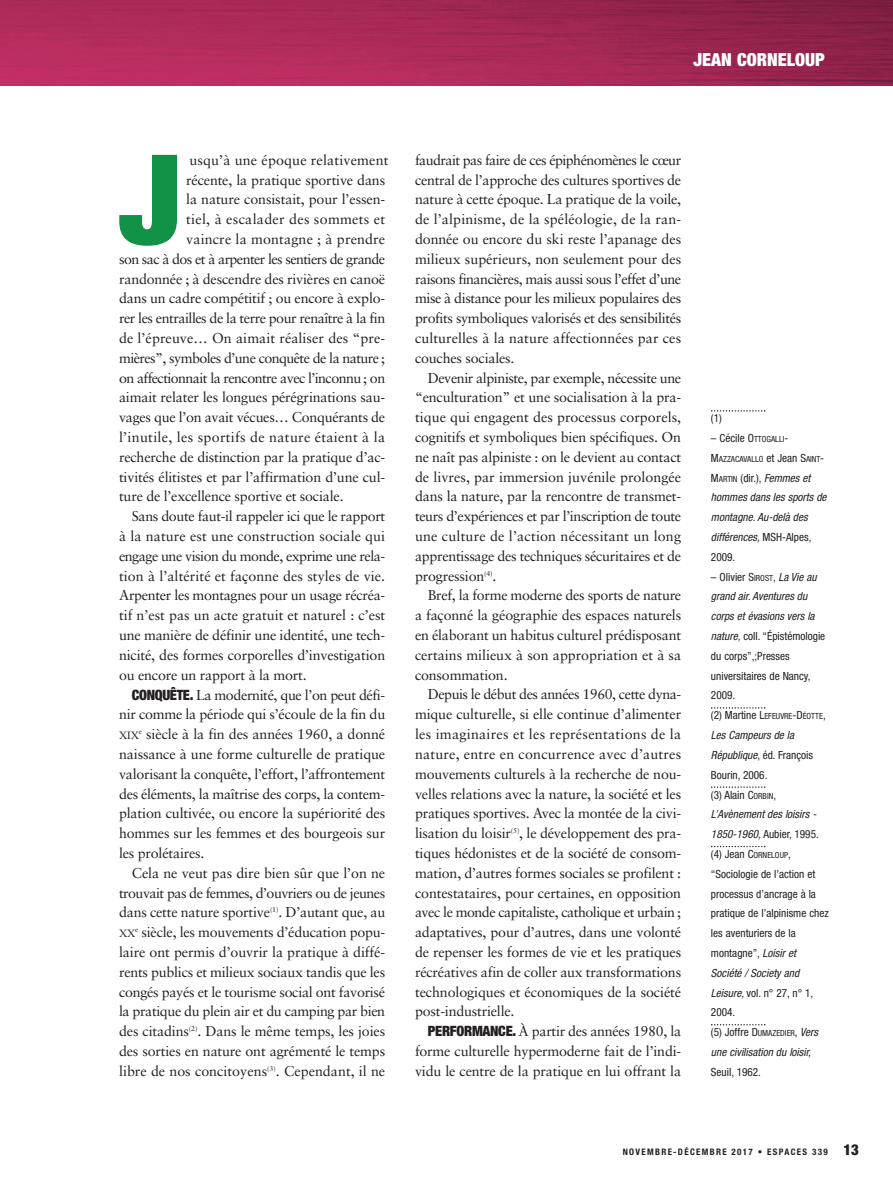
<style>
.page{position:relative;width:893px;height:1178px;background:#fff}
.page>*{position:absolute;margin:0;border:0;box-sizing:border-box;transform-origin:0 0}
.t1{font:900 expanded 124.8px "Helvetica Neue";color:#119246}
.t2{font:900 condensed 18px "Helvetica Neue";color:#fff}
.t3{font:14.25px/19.8px "Sabon";letter-spacing:-.015em;color:#231f20;text-align:justify}
.t4{font:14.25px "Sabon";letter-spacing:-.04em;color:#231f20}
.t5{font:14.25px "Sabon";letter-spacing:.005em;color:#231f20}
.t6{font:14.25px "Sabon";letter-spacing:-.035em;color:#231f20}
.t7{font:14.25px "Sabon";letter-spacing:.02em;color:#231f20}
.t8{font:14.25px "Sabon";letter-spacing:.01em;color:#231f20}
.t9{font:condensed 11.25px/19.8px "Helvetica Neue";color:#231f20}
.t10{font:italic condensed 11.25px/19.8px "Helvetica Neue";color:#231f20}
.t11{font:10.65px "Sabon";color:#231f20}
.t12{font:700 condensed 9px "Helvetica Neue";letter-spacing:.145em;color:#231f20}
.t13{font:condensed 8.4px "Helvetica Neue";color:#231f20}
.s1{font-family:"Helvetica Neue";font-weight:900;font-stretch:condensed}
.s2{font-size:8.4px}
.s3{font-size:11.25px}
.s4{font-style:normal}
.s5{font-style:normal;font-size:8.4px}
.s6{font-style:italic}
.s7{font-weight:900;font-size:15px}
</style>
<div class="page">
<img style="left:0;top:0;width:893px;height:86px">
<svg style="left:711px;top:410px;width:54px;height:2px"></svg>
<svg style="left:711px;top:707px;width:54px;height:2px"></svg>
<svg style="left:711px;top:786px;width:54px;height:2px"></svg>
<svg style="left:711px;top:846px;width:54px;height:1px"></svg>
<svg style="left:711px;top:1024px;width:54px;height:1px"></svg>
<p class="t2" style="left:694px;top:53px;width:133px">JEAN CORNELOUP</p>
<h1 class="t1" style="left:119px;top:155px;width:64px">J</h1>
<p class="t8" style="left:189px;top:154px;width:201px">usqu’à une époque relativement</p>
<p class="t3" style="left:186px;top:171px;width:201px">récente, la pratique sportive dans</p>
<p class="t3" style="left:186px;top:191px;width:201px">la nature consistait, pour l’essen-</p>
<p class="t7" style="left:186px;top:213px;width:201px">tiel, à escalader des sommets et</p>
<p class="t8" style="left:186px;top:233px;width:201px">vaincre la montagne ; à prendre</p>
<p class="t4" style="left:119px;top:253px;width:268px">son sac à dos et à arpenter les sentiers de grande</p>
<p class="t3" style="left:119px;top:270px;width:268px">randonnée ; à descendre des rivières en canoë</p>
<p class="t3" style="left:119px;top:290px;width:268px">dans un cadre compétitif ; ou encore à explo-</p>
<p class="t6" style="left:119px;top:312px;width:268px">rer les entrailles de la terre pour renaître à la fin</p>
<p class="t5" style="left:119px;top:332px;width:268px">de l’épreuve… On aimait réaliser des “pre-</p>
<p class="t4" style="left:119px;top:352px;width:268px">mières”, symboles d’une conquête de la nature ;</p>
<p class="t4" style="left:119px;top:372px;width:268px">on affectionnait la rencontre avec l’inconnu ; on</p>
<p class="t3" style="left:119px;top:389px;width:268px">aimait relater les longues pérégrinations sau-</p>
<p class="t3" style="left:119px;top:408px;width:268px">vages que l’on avait vécues… Conquérants de</p>
<p class="t7" style="left:119px;top:431px;width:268px">l’inutile, les sportifs de nature étaient à la</p>
<p class="t3" style="left:119px;top:448px;width:268px">recherche de distinction par la pratique d’ac-</p>
<p class="t3" style="left:119px;top:468px;width:268px">tivités élitistes et par l’affirmation d’une cul-</p>
<p class="t3" style="left:119px;top:488px;width:226px">ture de l’excellence sportive et sociale.</p>
<p class="t3" style="left:132px;top:507px;width:255px">Sans doute faut-il rappeler ici que le rapport</p>
<p class="t5" style="left:119px;top:530px;width:268px">à la nature est une construction sociale qui</p>
<p class="t6" style="left:119px;top:550px;width:268px">engage une vision du monde, exprime une rela-</p>
<p class="t5" style="left:119px;top:570px;width:268px">tion à l’altérité et façonne des styles de vie.</p>
<p class="t3" style="left:119px;top:587px;width:268px">Arpenter les montagnes pour un usage récréa-</p>
<p class="t3" style="left:119px;top:606px;width:268px">tif n’est pas un acte gratuit et naturel : c’est</p>
<p class="t3" style="left:119px;top:626px;width:268px">une manière de définir une identité, une tech-</p>
<p class="t3" style="left:119px;top:646px;width:268px">nicité, des formes corporelles d’investigation</p>
<p class="t3" style="left:119px;top:666px;width:189px">ou encore un rapport à la mort.</p>
<p class="t3" style="left:132px;top:686px;width:255px"><span class="s1">CONQUÊTE.</span> La modernité, que l’on peut défi-</p>
<p class="t3" style="left:119px;top:705px;width:268px">nir comme la période qui s’écoule de la fin du</p>
<p class="t11" style="left:119px;top:731px;width:21px">XIX</p>
<p class="t3" style="left:119px;top:725px;width:268px;text-indent:20px"><sup>e</sup> siècle à la fin des années 1960, a donné naissance à une forme culturelle de pratique valorisant la conquête, l’effort, l’affrontement des éléments, la maîtrise des corps, la contem&shy;plation cultivée, ou encore la supériorité des hommes sur les femmes et des bourgeois sur les prolétaires.</p>
<p class="t3" style="left:119px;top:864px;width:268px;text-indent:13px">Cela ne veut pas dire bien sûr que l’on ne trouvait pas de femmes, d’ouvriers ou de jeunes dans cette nature sportive<sup>(1)</sup>. D’autant que, au</p>
<p class="t11" style="left:119px;top:929px;width:18px">XX</p>
<p class="t3" style="left:119px;top:923px;width:268px;text-indent:16px"><sup>e</sup> siècle, les mouvements d’éducation popu&shy;laire ont permis d’ouvrir la pratique à diffé&shy;rents publics et milieux sociaux tandis que les congés payés et le tourisme social ont favorisé la pratique du plein air et du camping par bien des citadins<sup>(2)</sup>. Dans le même temps, les joies des sorties en nature ont agrémenté le temps libre de nos concitoyens<sup>(3)</sup>. Cependant, il ne</p>
<p class="t3" style="left:415px;top:151px;width:268px">faudrait pas faire de ces épiphénomènes le cœur central de l’approche des cultures sportives de nature à cette époque. La pratique de la voile, de l’alpinisme, de la spéléologie, de la ran&shy;donnée ou encore du ski reste l’apanage des milieux supérieurs, non seulement pour des raisons financières, mais aussi sous l’effet d’une mise à distance pour les milieux populaires des profits symboliques valorisés et des sensibilités culturelles à la nature affectionnées par ces couches sociales.</p>
<p class="t3" style="left:415px;top:369px;width:268px;text-indent:13px">Devenir alpiniste, par exemple, nécessite une “enculturation” et une socialisation à la pra&shy;tique qui engagent des processus corporels, cognitifs et symboliques bien spécifiques. On ne naît pas alpiniste : on le devient au contact de livres, par immersion juvénile prolongée dans la nature, par la rencontre de transmet&shy;teurs d’expériences et par l’inscription de toute une culture de l’action nécessitant un long apprentissage des techniques sécuritaires et de progression<sup>(4)</sup>.</p>
<p class="t3" style="left:415px;top:587px;width:268px;text-indent:13px">Bref, la forme moderne des sports de nature a façonné la géographie des espaces naturels en élaborant un habitus culturel prédisposant certains milieux à son appropriation et à sa consommation.</p>
<p class="t3" style="left:415px;top:686px;width:268px;text-indent:13px">Depuis le début des années 1960, cette dyna&shy;mique culturelle, si elle continue d’alimenter les imaginaires et les représentations de la nature, entre en concurrence avec d’autres mouvements culturels à la recherche de nou&shy;velles relations avec la nature, la société et les pratiques sportives. Avec la montée de la civi&shy;lisation du loisir<sup>(5)</sup>, le développement des pra&shy;tiques hédonistes et de la société de consom&shy;mation, d’autres formes sociales se profilent : contestataires, pour certaines, en opposition avec le monde capitaliste, catholique et urbain ; adaptatives, pour d’autres, dans une volonté de repenser les formes de vie et les pratiques récréatives afin de coller aux transformations technologiques et économiques de la société post-industrielle.</p>
<p class="t3" style="left:415px;top:1022px;width:268px;text-indent:13px"><span class="s1">PERFORMANCE.</span> À partir des années 1980, la forme culturelle hypermoderne fait de l’indi&shy;vidu le centre de la pratique en lui offrant la</p>
<p class="t9" style="left:711px;top:409px;width:12px">(1)</p>
<p class="t9" style="left:711px;top:429px;width:79px">– Cécile O<span class="s2">TTOGALLI</span>-</p>
<p class="t13" style="left:711px;top:456px;width:115px"><span class="s3">M</span>AZZACAVALLO <span class="s3">et Jean S</span>AINT<span class="s3">-</span></p>
<p class="t10" style="left:711px;top:469px;width:117px"><span class="s4">M</span><span class="s5">ARTIN</span> <span class="s4">(dir.),</span> Femmes et hommes dans les sports de montagne. Au-delà des différences, <span class="s4">MSH-Alpes,<br>2009.</span></p>
<p class="t9" style="left:711px;top:568px;width:119px">– Olivier S<span class="s2">IROST</span>, <span class="s6">La Vie au grand air. Aventures du corps et évasions vers la nature,</span> coll. “Épistémologie du corps”,;Presses universitaires de Nancy,<br>2009.<br>(2) Martine L<span class="s2">EFEUVRE</span>-D<span class="s2">ÉOTTE</span>,<br><span class="s6">Les Campeurs de la<br>République</span>, éd. François<br>Bourin, 2006.<br>(3) Alain C<span class="s2">ORBIN</span>,<br><span class="s6">L’Avènement des loisirs -<br>1850-1960,</span> Aubier, 1995. (4) Jean C<span class="s2">ORNELOUP</span>, “Sociologie de l’action et processus d’ancrage à la pratique de l’alpinisme chez les aventuriers de la montagne”, <span class="s6">Loisir et<br>Société / Society and<br>Leisure,</span> vol. n° 27, n° 1,<br>2004.<br>(5) Joffre D<span class="s2">UMAZEDIER</span>, <span class="s6">Vers une civilisation du loisir,</span></p>
<p class="t9" style="left:711px;top:1063px;width:51px">Seuil, 1962.</p>
<p class="t12" style="left:623px;top:1144px;width:238px">NOVEMBRE-DÉCEMBRE 2017 • ESPACES 339 <span class="s7">13</span></p>
</div>
